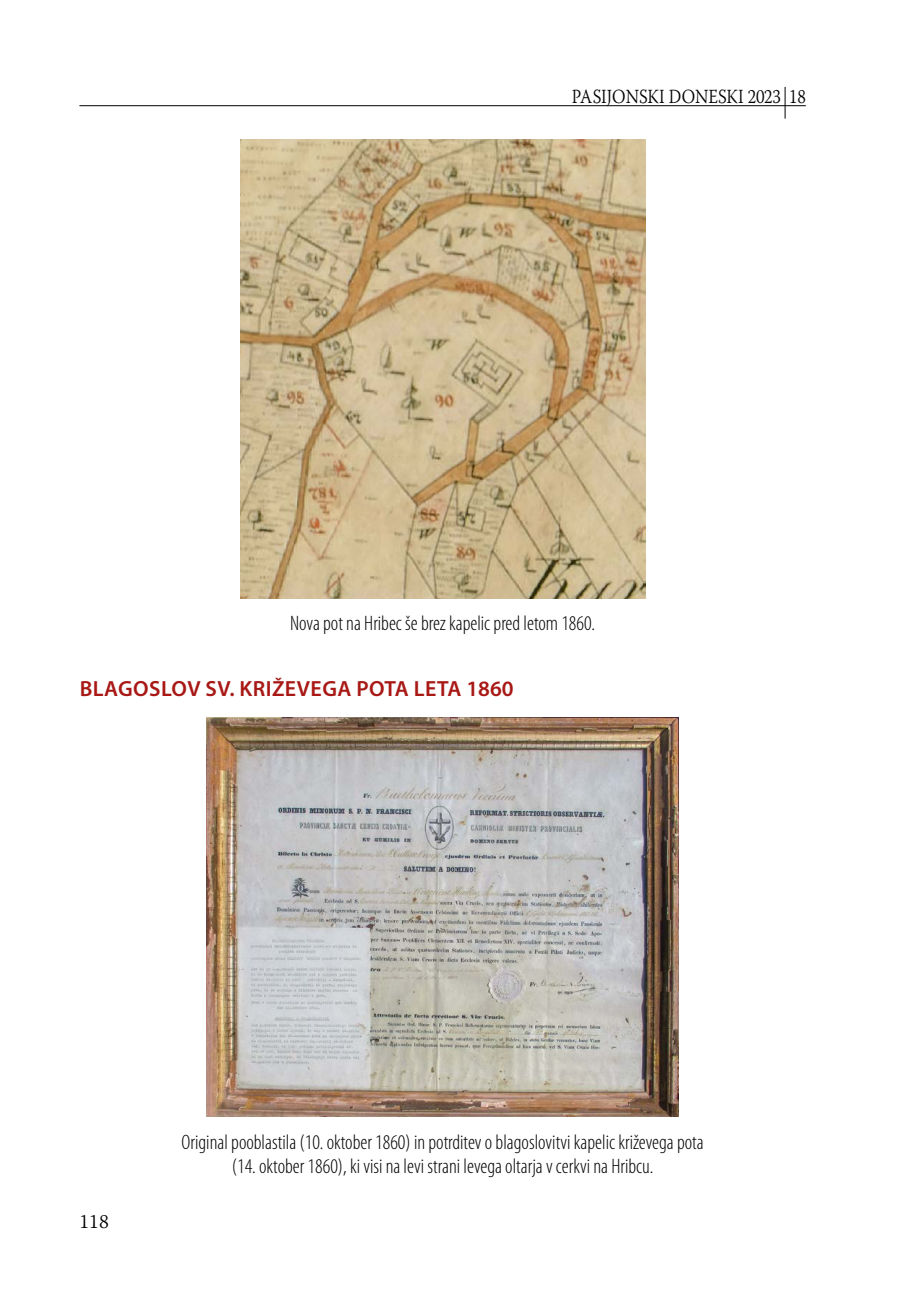
<style>
.page{position:relative;width:908px;height:1304px;background:#fff}
.page>*{position:absolute;margin:0;border:0;box-sizing:border-box;transform-origin:0 0}
.t1{font:600 22px "Myriad Pro";letter-spacing:.02em;color:#a81815}
.t2{font:300 condensed 21px/24px "Myriad Pro";color:#000;text-align:center}
.t3{font:300 20px "Warnock Pro";color:#000;scale:.86 1}
.t4{font:300 20px "Warnock Pro";color:#000}
</style>
<div class="page">
<hr style="left:79px;top:105px;width:726px;height:1px;background:#000">
<hr style="left:784px;top:87px;width:1px;height:32px;background:#000">
<img style="left:240px;top:139px;width:405px;height:459px">
<img style="left:207px;top:717px;width:471px;height:400px">
<p class="t3" style="left:571px;top:84px;width:273px">PASIJONSKI DONESKI 2023 18</p>
<p class="t2" style="left:290px;top:612px;width:306px">Nova pot na Hribec še brez kapelic pred letom 1860.</p>
<p class="t1" style="left:80px;top:674px;width:435px">BLAGOSLOV SV. KRIŽEVEGA POTA LETA 1860</p>
<p class="t4" style="left:79px;top:1209px;width:31px">118</p>
<p class="t2" style="left:181px;top:1130px;width:523px">Original pooblastila (10. oktober 1860) in potrditev o blagoslovitvi kapelic križevega pota (14. oktober 1860), ki visi na levi strani levega oltarja v cerkvi na Hribcu.</p>
</div>
